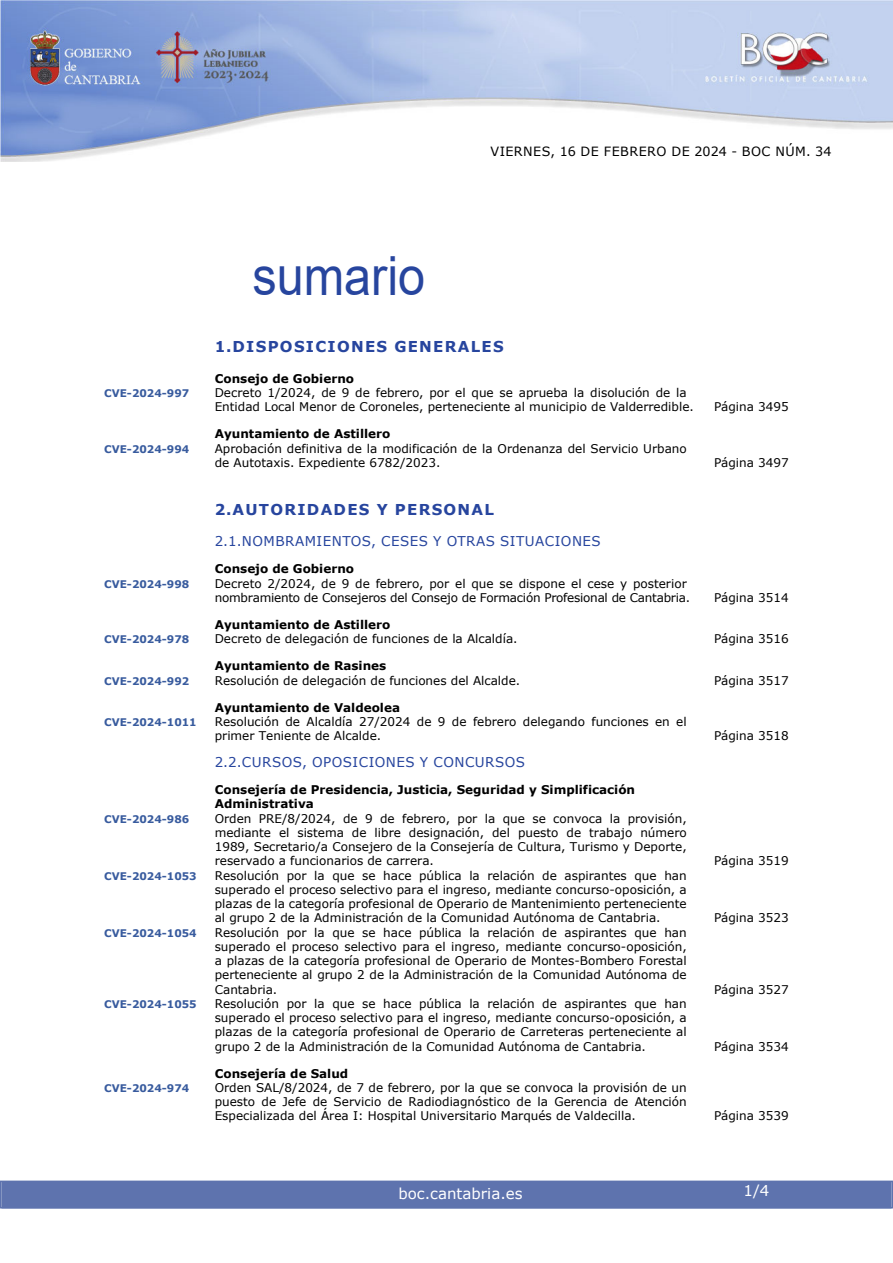
<style>
.page{position:relative;width:893px;height:1263px;background:#fff}
.page>*{position:absolute;margin:0;border:0;box-sizing:border-box;transform-origin:0 0}
.SUMARIO{font:54px "Arial";color:#27459e;scale:.9 1}
.indice_1{font:700 15px "Verdana";letter-spacing:.085em;color:#27459e}
.t1{font:15px "Verdana";color:#fff}
.indice_2{font:13.5px "Verdana";letter-spacing:.035em;color:#27459e}
.t2{font:12.75px "Verdana";letter-spacing:.035em;color:#000}
.indice_4{font:12px/14.2px "Verdana";color:#000;text-align:justify}
.indice_3{font:700 12px/14.2px "Verdana";color:#000}
.indice_4-2{font:12px/14.2px "Verdana";letter-spacing:-.02em;color:#000}
.indice_4-3{font:700 10.5px "Verdana";color:#385b9e}
</style>
<div class="page">
<img style="left:0;top:0;width:893px;height:161px">
<div style="left:2px;top:1181px;width:889px;height:27px;background:#5e73ae"></div>
<div style="left:0;top:1180px;width:893px;height:28px;border:2px solid #5e73ae"></div>
<h1 class="SUMARIO" style="left:252px;top:239px;width:194px">sumario</h1>
<p class="t2" style="left:490px;top:142px;width:342px">VIERNES, 16 DE FEBRERO DE 2024 - BOC NÚM. 34</p>
<h2 class="indice_1" style="left:215px;top:336px;width:290px">1.DISPOSICIONES GENERALES</h2>
<h4 class="indice_3" style="left:215px;top:371px;width:141px">Consejo de Gobierno</h4>
<p class="indice_4-3" style="left:104px;top:386px;width:87px">CVE-2024-997</p>
<p class="indice_4" style="left:215px;top:386px;width:481px">Decreto 1/2024, de 9 de febrero, por el que se aprueba la disolución de la<br>Entidad Local Menor de Coroneles, perteneciente al municipio de Valderredible.</p>
<h4 class="indice_3" style="left:215px;top:427px;width:177px">Ayuntamiento de Astillero</h4>
<p class="indice_4-3" style="left:104px;top:441px;width:87px">CVE-2024-994</p>
<p class="indice_4" style="left:215px;top:441px;width:473px">Aprobación definitiva de la modificación de la Ordenanza del Servicio Urbano de Autotaxis. Expediente 6782/2023.</p>
<h2 class="indice_1" style="left:215px;top:499px;width:281px">2.AUTORIDADES Y PERSONAL</h2>
<h3 class="indice_2" style="left:215px;top:532px;width:388px">2.1.NOMBRAMIENTOS, CESES Y OTRAS SITUACIONES</h3>
<h4 class="indice_3" style="left:215px;top:562px;width:141px">Consejo de Gobierno</h4>
<p class="indice_4-3" style="left:104px;top:576px;width:87px">CVE-2024-998</p>
<p class="indice_4-2" style="left:215px;top:576px;width:477px">Decreto 2/2024, de 9 de febrero, por el que se dispone el cese y posterior nombramiento de Consejeros del Consejo de Formación Profesional de Cantabria.</p>
<h4 class="indice_3" style="left:215px;top:617px;width:177px">Ayuntamiento de Astillero</h4>
<p class="indice_4" style="left:714px;top:400px;width:76px">Página 3495</p>
<p class="indice_4" style="left:714px;top:455px;width:76px">Página 3497</p>
<p class="indice_4" style="left:714px;top:590px;width:76px">Página 3514</p>
<p class="indice_4-3" style="left:104px;top:632px;width:87px">CVE-2024-978</p>
<p class="indice_4" style="left:215px;top:632px;width:304px">Decreto de delegación de funciones de la Alcaldía.</p>
<p class="indice_4" style="left:714px;top:632px;width:76px">Página 3516</p>
<h4 class="indice_3" style="left:215px;top:658px;width:173px">Ayuntamiento de Rasines</h4>
<p class="indice_4-3" style="left:104px;top:673px;width:87px">CVE-2024-992</p>
<p class="indice_4" style="left:215px;top:673px;width:307px">Resolución de delegación de funciones del Alcalde.</p>
<p class="indice_4" style="left:714px;top:673px;width:76px">Página 3517</p>
<h4 class="indice_3" style="left:215px;top:700px;width:187px">Ayuntamiento de Valdeolea</h4>
<p class="indice_4-3" style="left:104px;top:714px;width:94px">CVE-2024-1011</p>
<p class="indice_4" style="left:215px;top:714px;width:473px">Resolución de Alcaldía 27/2024 de 9 de febrero delegando funciones en el primer Teniente de Alcalde.</p>
<p class="indice_4" style="left:714px;top:728px;width:76px">Página 3518</p>
<h3 class="indice_2" style="left:215px;top:753px;width:312px">2.2.CURSOS, OPOSICIONES Y CONCURSOS</h3>
<h4 class="indice_3" style="left:215px;top:782px;width:422px">Consejería de Presidencia, Justicia, Seguridad y Simplificación<br>Administrativa</h4>
<p class="indice_4-3" style="left:104px;top:811px;width:87px">CVE-2024-986</p>
<p class="indice_4" style="left:215px;top:811px;width:473px">Orden PRE/8/2024, de 9 de febrero, por la que se convoca la provisión, mediante el sistema de libre designación, del puesto de trabajo número 1989, Secretario/a Consejero de la Consejería de Cultura, Turismo y Deporte, reservado a funcionarios de carrera.</p>
<p class="indice_4-3" style="left:104px;top:868px;width:94px">CVE-2024-1053</p>
<p class="indice_4" style="left:215px;top:868px;width:473px">Resolución por la que se hace pública la relación de aspirantes que han superado el proceso selectivo para el ingreso, mediante concurso-oposición, a plazas de la categoría profesional de Operario de Mantenimiento perteneciente al grupo 2 de la Administración de la Comunidad Autónoma de Cantabria.</p>
<p class="indice_4-3" style="left:104px;top:925px;width:94px">CVE-2024-1054</p>
<p class="indice_4" style="left:215px;top:925px;width:473px">Resolución por la que se hace pública la relación de aspirantes que han superado el proceso selectivo para el ingreso, mediante concurso-oposición, a plazas de la categoría profesional de Operario de Montes-Bombero Forestal perteneciente al grupo 2 de la Administración de la Comunidad Autónoma de Cantabria.</p>
<p class="indice_4-3" style="left:104px;top:996px;width:94px">CVE-2024-1055</p>
<p class="indice_4" style="left:215px;top:996px;width:473px">Resolución por la que se hace pública la relación de aspirantes que han superado el proceso selectivo para el ingreso, mediante concurso-oposición, a plazas de la categoría profesional de Operario de Carreteras perteneciente al grupo 2 de la Administración de la Comunidad Autónoma de Cantabria.</p>
<h4 class="indice_3" style="left:215px;top:1066px;width:135px">Consejería de Salud</h4>
<p class="indice_4-3" style="left:104px;top:1080px;width:87px">CVE-2024-974</p>
<p class="indice_4" style="left:215px;top:1080px;width:474px">Orden SAL/8/2024, de 7 de febrero, por la que se convoca la provisión de un puesto de Jefe de Servicio de Radiodiagnóstico de la Gerencia de Atención Especializada del Área I: Hospital Universitario Marqués de Valdecilla.</p>
<p class="t1" style="left:398px;top:1183px;width:126px">boc.cantabria.es</p>
<p class="indice_4" style="left:714px;top:854px;width:76px">Página 3519</p>
<p class="indice_4" style="left:714px;top:911px;width:76px">Página 3523</p>
<p class="indice_4" style="left:714px;top:982px;width:76px">Página 3527</p>
<p class="indice_4" style="left:714px;top:1039px;width:76px">Página 3534</p>
<p class="indice_4" style="left:714px;top:1109px;width:76px">Página 3539</p>
<p class="t1" style="left:744px;top:1180px;width:27px">1/4</p>
</div>
